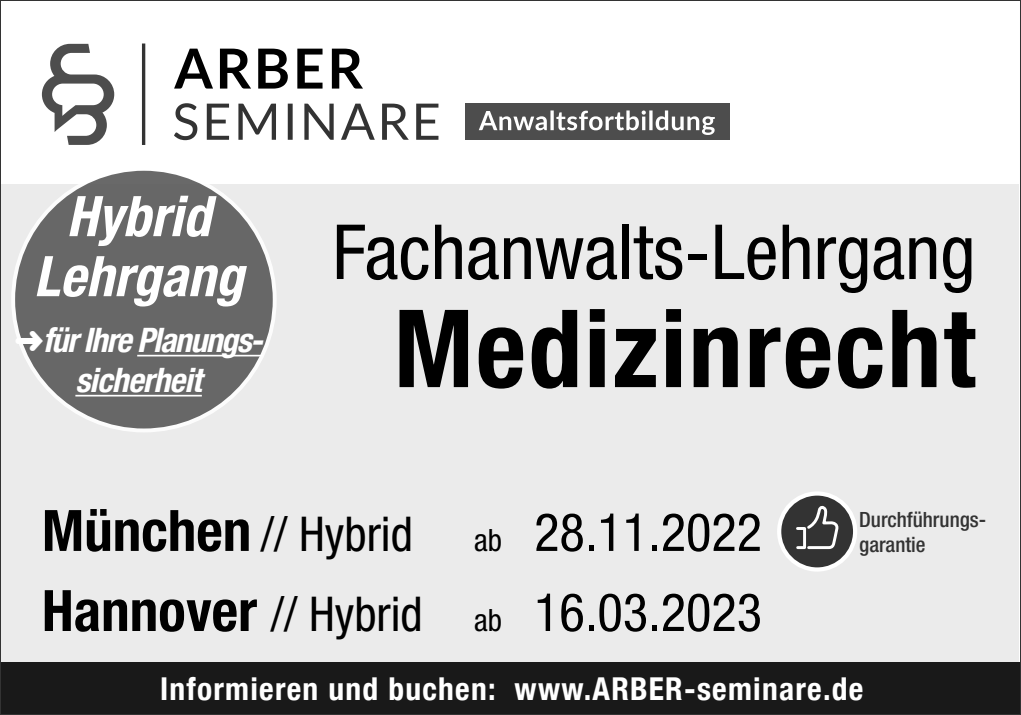
<style>
.page{position:relative;width:1021px;height:715px;background:#fff}
.page>*{position:absolute;margin:0;border:0;box-sizing:border-box;transform-origin:0 0}
.t1{font:700 condensed 108px "Helvetica Neue LT Pro";letter-spacing:.02em;color:#000}
.t2{font:condensed 76px "Helvetica Neue LT Pro";color:#000}
.t3{font:italic 700 condensed 56px/60px "Helvetica Neue LT";color:#fff;text-align:center}
.t4{font:condensed 52.8px/80px "Helvetica Neue LT Pro";color:#000;text-align:right}
.t5{font:condensed 48px "Helvetica Neue LT Pro";color:#000}
.t6{font:italic 700 condensed 33.6px/40px "Helvetica Neue LT";letter-spacing:-.04em;color:#fff;text-align:center}
.t7{font:700 condensed 31.6px "Helvetica Neue LT";letter-spacing:.04em;color:#fff}
.t8{font:500 condensed 21.2px/25.2px "Helvetica Neue LT Std";color:#333}
.s1{font-size:34px}
.s2{font-weight:700;font-size:57.2px}
.s3{font-size:30.8px}
.s4{font-size:48px}
</style>
<div class="page">
<div style="left:1px;top:662px;width:1019px;height:52px;background:#191919"></div>
<div style="left:2px;top:184px;width:1017px;height:478px;background:#ebebeb"></div>
<svg style="left:174px;top:103px;width:264px;height:37px"></svg>
<svg style="left:174px;top:49px;width:189px;height:39px"></svg>
<hr style="left:142px;top:43px;width:3px;height:102px;background:#333">
<div style="left:465px;top:103px;width:264px;height:37px;background:#4d4d4d"></div>
<svg style="left:479px;top:110px;width:235px;height:25px"></svg>
<svg style="left:42px;top:44px;width:72px;height:101px"></svg>
<svg style="left:779px;top:493px;width:76px;height:76px;background:#4b4b4b"></svg>
<div style="left:777px;top:491px;width:80px;height:80px;border:4px solid #fff;border-radius:50%"></div>
<svg style="left:804px;top:503px;width:34px;height:47px;background:#5b5b5b"></svg>
<div style="left:796px;top:527px;width:10px;height:22px;border:3px solid #fff"></div>
<div style="left:13px;top:169px;width:262px;height:261px;background:#676767;border-radius:50%"></div>
<hr style="left:137px;top:354px;width:126px;height:2px;background:#fff">
<hr style="left:75px;top:394px;width:127px;height:2px;background:#fff">
<h3 class="t3" style="left:34px;top:185px;width:211px">Hybrid<br>Lehrgang</h3>
<p class="t6" style="left:14px;top:320px;width:251px">➜<span class="s1">f</span>ür Ihre Planungs&shy;sicherheit</p>
<h2 class="t2" style="left:332px;top:208px;width:644px">Fachanwalts-Lehrgang</h2>
<h1 class="t1" style="left:394px;top:283px;width:583px">Medizinrecht</h1>
<h3 class="t5" style="left:42px;top:506px;width:372px"><span class="s2">München</span> // Hybrid</h3>
<h3 class="t4" style="left:42px;top:491px;width:721px"><span class="s3">ab</span> 28.11.2022<br><span class="s2">Hannover</span> <span class="s4">// Hybrid</span> <span class="s3">ab</span> 16.03.2023</h3>
<p class="t8" style="left:859px;top:506px;width:128px">Durchführungs&shy;garantie</p>
<p class="t7" style="left:160px;top:669px;width:705px">Informieren und buchen: www.ARBER-seminare.de</p>
</div>
